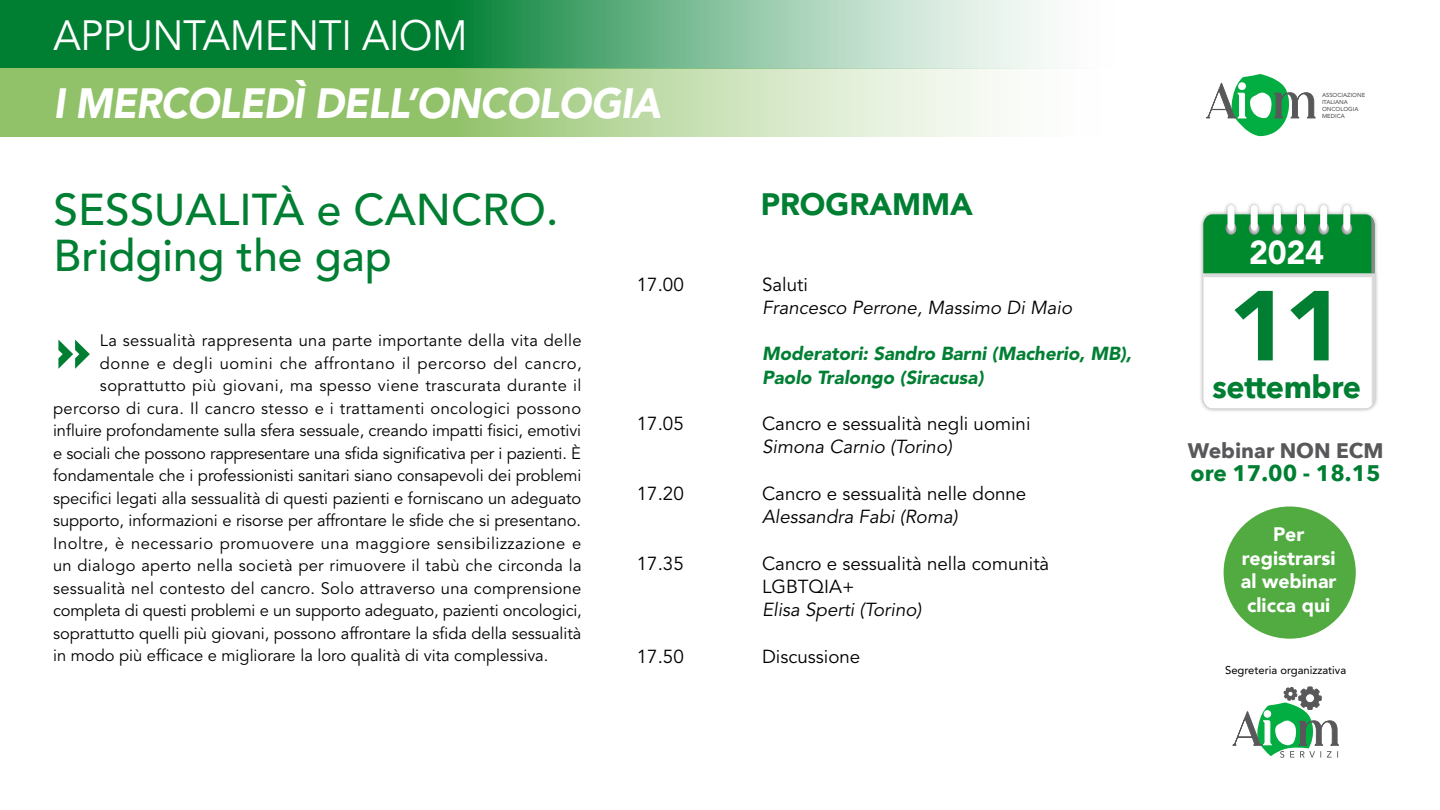
<style>
.page{position:relative;width:1440px;height:810px;background:#fff}
.page>*{position:absolute;margin:0;border:0;box-sizing:border-box;transform-origin:0 0}
.t1{font:900 98.18px "Avenir LT Std";color:#007f33;scale:1.05 1}
.t2{font:900 54px "DIN";color:#007f33}
.t3{font:500 44.25px/46.5px "Avenir LT Std";color:#007f33}
.t4{font:italic 900 42px "Avenir LT Std";letter-spacing:-.02em;color:#fff;scale:.94 1}
.t5{font:42px "Avenir LT Std";letter-spacing:-.01em;color:#fff;scale:.95 1}
.t6{font:900 33px "Avenir LT Std";color:#fff}
.t7{font:700 31.5px "Avenir Next";letter-spacing:-.01em;color:#007f33}
.t8{font:900 30.75px "Avenir LT Std";color:#007f33}
.t9{font:700 22.5px "Avenir Next";color:#007f33}
.t10{font:700 21px "Avenir Next";color:#58585a}
.t11{font:900 19.5px/23.4px "Avenir";color:#fff;text-align:center}
.t12{font:18.75px/23.2px "Avenir LT Std";color:#000}
.t13{font:italic 18.75px "Avenir LT Std";color:#000}
.t14{font:italic 900 18.75px/23.2px "Avenir LT Std";letter-spacing:-.005em;color:#007f33}
.t15{font:16.5px "Avenir LT Std";color:#000}
.t16{font:16.5px "Avenir LT Std";letter-spacing:.02em;color:#000}
.t17{font:16.5px "Avenir LT Std";letter-spacing:.03em;color:#000}
.t18{font:16.5px "Avenir LT Std";letter-spacing:.025em;color:#000}
.t19{font:16.5px "Avenir LT Std";letter-spacing:.035em;color:#000}
.t20{font:11.25px "Avenir LT Std";color:#000}
.t21{font:500 5.78px/7px "Avenir";color:#58585a}
</style>
<div class="page">
<svg style="left:1232px;top:687px;width:107px;height:71px"></svg>
<svg style="left:1206px;top:74px;width:110px;height:62px"></svg>
<div style="left:1199px;top:201px;width:181px;height:212px;background:#000;opacity:.4"></div>
<svg style="left:1203px;top:205px;width:172px;height:203px"></svg>
<svg style="left:0;top:0;width:1044px;height:68px;background:#4fa672"></svg>
<svg style="left:0;top:68px;width:1062px;height:68px;background:#b3d498"></svg>
<div style="left:1224px;top:507px;width:132px;height:132px;background:#51ab40;border-radius:50%"></div>
<h3 class="t5" style="left:53px;top:11px;width:438px">APPUNTAMENTI AIOM</h3>
<h3 class="t4" style="left:53px;top:78px;width:648px">i mercoledì dell’oncologia</h3>
<h3 class="t3" style="left:53px;top:187px;width:506px">SESSUALITÀ e CANCRO.<br>Bridging the gap</h3>
<p class="t16" style="left:100px;top:331px;width:483px">La sessualità rappresenta una parte importante della vita delle</p>
<p class="t19" style="left:100px;top:354px;width:483px">donne e degli uomini che affrontano il percorso del cancro,</p>
<p class="t18" style="left:100px;top:376px;width:483px">soprattutto più giovani, ma spesso viene trascurata durante il</p>
<p class="t16" style="left:53px;top:399px;width:530px">percorso di cura. Il cancro stesso e i trattamenti oncologici possono</p>
<p class="t15" style="left:53px;top:421px;width:530px">influire profondamente sulla sfera sessuale, creando impatti fisici, emotivi</p>
<p class="t15" style="left:53px;top:444px;width:529px">e sociali che possono rappresentare una sfida significativa per i pazienti. È</p>
<p class="t15" style="left:53px;top:466px;width:530px">fondamentale che i professionisti sanitari siano consapevoli dei problemi</p>
<p class="t15" style="left:53px;top:489px;width:530px">specifici legati alla sessualità di questi pazienti e forniscano un adeguato</p>
<p class="t15" style="left:53px;top:511px;width:530px">supporto, informazioni e risorse per affrontare le sfide che si presentano.</p>
<p class="t17" style="left:53px;top:534px;width:530px">Inoltre, è necessario promuovere una maggiore sensibilizzazione e</p>
<p class="t16" style="left:53px;top:556px;width:530px">un dialogo aperto nella società per rimuovere il tabù che circonda la</p>
<p class="t15" style="left:53px;top:579px;width:530px">sessualità nel contesto del cancro. Solo attraverso una comprensione</p>
<p class="t15" style="left:53px;top:601px;width:530px">completa di questi problemi e un supporto adeguato, pazienti oncologici,</p>
<p class="t15" style="left:53px;top:624px;width:530px">soprattutto quelli più giovani, possono affrontare la sfida della sessualità</p>
<p class="t15" style="left:53px;top:646px;width:497px">in modo più efficace e migliorare la loro qualità di vita complessiva.</p>
<h2 class="t2" style="left:55px;top:314px;width:38px">»</h2>
<h3 class="t8" style="left:761px;top:185px;width:214px">PROGRAMMA</h3>
<p class="t12" style="left:637px;top:273px;width:48px">17.00</p>
<p class="t12" style="left:762px;top:273px;width:47px">Saluti</p>
<p class="t13" style="left:762px;top:297px;width:312px">Francesco Perrone, Massimo Di Maio</p>
<p class="t14" style="left:762px;top:342px;width:371px">Moderatori: Sandro Barni (Macherio, MB),<br>Paolo Tralongo (Siracusa)</p>
<p class="t12" style="left:637px;top:413px;width:48px">17.05</p>
<p class="t12" style="left:762px;top:413px;width:270px">Cancro e sessualità negli uomini</p>
<p class="t13" style="left:762px;top:436px;width:191px">Simona Carnio (Torino)</p>
<p class="t12" style="left:637px;top:482px;width:48px">17.20</p>
<p class="t12" style="left:762px;top:482px;width:266px">Cancro e sessualità nelle donne</p>
<p class="t13" style="left:762px;top:506px;width:197px">Alessandra Fabi (Roma)</p>
<p class="t12" style="left:637px;top:552px;width:48px">17.35</p>
<p class="t12" style="left:762px;top:552px;width:289px">Cancro e sessualità nella comunità<br>LGBTQIA+</p>
<p class="t13" style="left:762px;top:599px;width:161px">Elisa Sperti (Torino)</p>
<p class="t12" style="left:637px;top:645px;width:48px">17.50</p>
<p class="t12" style="left:762px;top:645px;width:100px">Discussione</p>
<p class="t21" style="left:1322px;top:91px;width:45px">ASSOCIAZIONE<br>ITALIANA<br>ONCOLOGIA<br>MEDICA</p>
<h3 class="t6" style="left:1249px;top:233px;width:76px">2024</h3>
<h1 class="t1" style="left:1228px;top:267px;width:113px">11</h1>
<h3 class="t7" style="left:1212px;top:359px;width:150px">settembre</h3>
<p class="t10" style="left:1188px;top:432px;width:197px">Webinar NON ECM</p>
<h3 class="t9" style="left:1191px;top:454px;width:192px">ore 17.00 - 18.15</h3>
<p class="t11" style="left:1241px;top:522px;width:97px">Per registrarsi al webinar clicca qui</p>
<p class="t20" style="left:1225px;top:663px;width:123px">Segreteria organizzativa</p>
</div>
